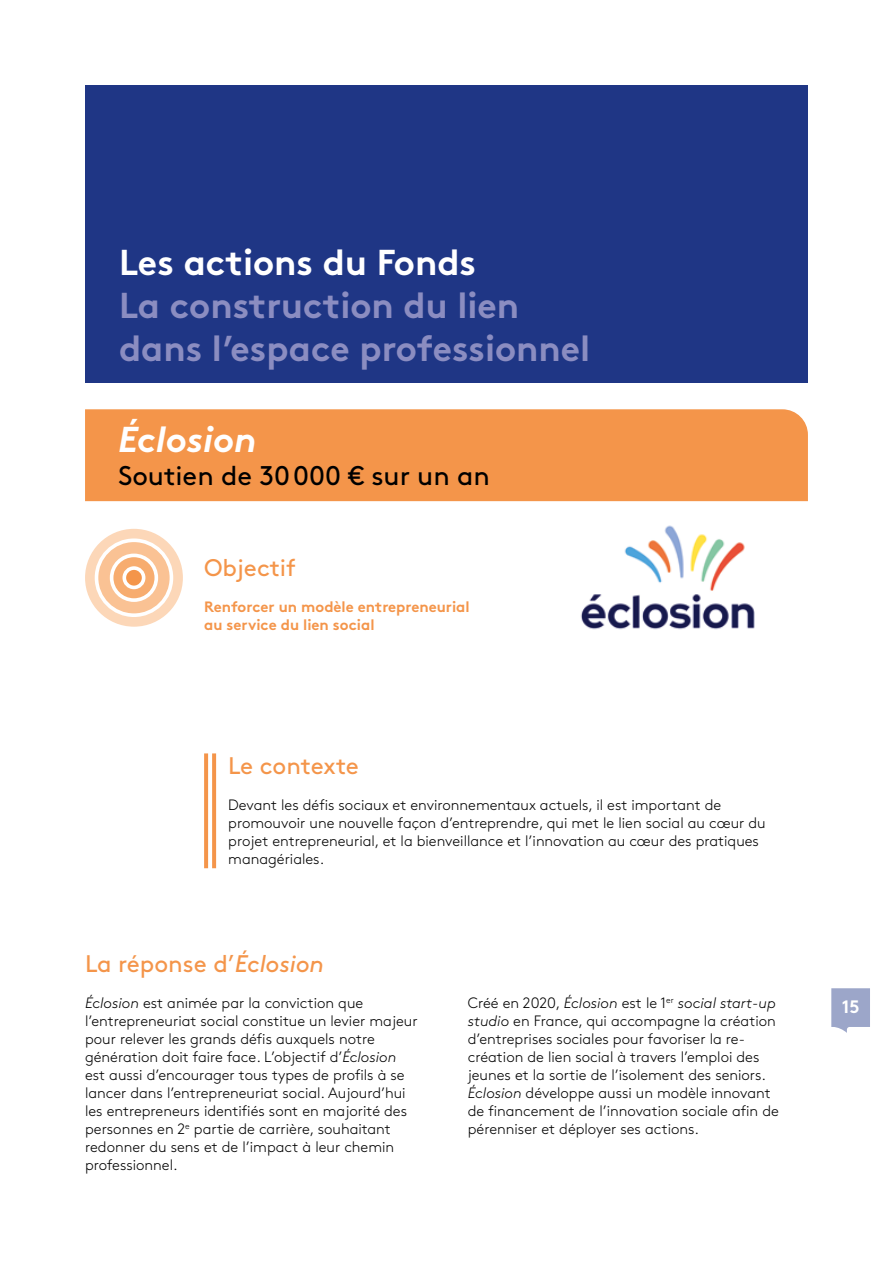
<style>
.page{position:relative;width:893px;height:1263px;background:#fff}
.page>*{position:absolute;margin:0;border:0;box-sizing:border-box;transform-origin:0 0}
.t1{font:700 36px/43.2px "Brown";color:#8b8dc1}
.t2{font:700 36px "Brown";color:#fff}
.Action_titre{font:italic 700 36px "Brown";color:#fff}
.Action_coût{font:27px "Brown";color:#000}
.Petits_titres{font:24px "Brown";color:#f4954a}
.t3{font:700 18px "Brown";color:#fff}
.Texte_courant{font:300 15px/18px "Brown";color:#000}
.Action_objectifs{font:700 15px/18px "Brown";color:#f4954a}
.s1{font-style:italic}
</style>
<div class="page">
<svg style="left:831px;top:988px;width:39px;height:45px"></svg>
<div style="left:85px;top:85px;width:723px;height:298px;background:#1f3685"></div>
<div style="left:85px;top:409px;width:723px;height:92px;background:#f4954a"></div>
<div style="left:85px;top:529px;width:98px;height:98px;background:#fcd7b8;border-radius:50%"></div>
<svg style="left:97px;top:540px;width:74px;height:75px;fill:#fac294"></svg>
<div style="left:95px;top:538px;width:78px;height:79px;border:4px solid #fff;border-radius:50%"></div>
<svg style="left:112px;top:555px;width:44px;height:45px"></svg>
<div style="left:110px;top:554px;width:48px;height:48px;border:4px solid #fff;border-radius:50%"></div>
<div style="left:124px;top:568px;width:20px;height:19px;background:#f4954a;border-radius:50%"></div>
<div style="left:122px;top:566px;width:23px;height:23px;border:4px solid #fff;border-radius:50%"></div>
<svg style="left:212px;top:753px;width:4px;height:115px"></svg>
<svg style="left:204px;top:753px;width:4px;height:115px"></svg>
<img style="left:580px;top:525px;width:175px;height:105px">
<p class="t2" style="left:119px;top:233px;width:359px">Les actions du Fonds</p>
<p class="t1" style="left:119px;top:280px;width:473px">La construction du lien dans l’espace professionnel</p>
<p class="Action_titre" style="left:118px;top:411px;width:140px">Éclosion</p>
<p class="Action_coût" style="left:118px;top:455px;width:374px">Soutien de 30000 € sur un an</p>
<p class="Petits_titres" style="left:204px;top:549px;width:93px">Objectif</p>
<p class="Action_objectifs" style="left:204px;top:596px;width:267px">Renforcer un modèle entrepreneurial au service du lien social</p>
<p class="Petits_titres" style="left:228px;top:747px;width:132px">Le contexte</p>
<p class="Texte_courant" style="left:228px;top:795px;width:539px">Devant les défis sociaux et environnementaux actuels, il est important de promouvoir une nouvelle façon d’entreprendre, qui met le lien social au cœur du projet entrepreneurial, et la bienveillance et l’innovation au cœur des pratiques managériales.</p>
<p class="Petits_titres" style="left:85px;top:945px;width:240px">La réponse d’<span class="s1">Éclosion</span></p>
<p class="Texte_courant" style="left:85px;top:993px;width:334px"><span class="s1">Éclosion</span> est animée par la conviction que l’entrepreneuriat social constitue un levier majeur pour relever les grands défis auxquels notre génération doit faire face. L’objectif d’<span class="s1">Éclosion </span>est aussi d’encourager tous types de profils à se lancer dans l’entrepreneuriat social. Aujourd’hui les entrepreneurs identifiés sont en majorité des personnes en 2<sup>e</sup> partie de carrière, souhaitant redonner du sens et de l’impact à leur chemin professionnel.</p>
<p class="Texte_courant" style="left:468px;top:993px;width:313px">Créé en 2020, <span class="s1">Éclosion</span> est le 1<sup>er</sup> <span class="s1">social start-up studio</span> en France, qui accompagne la création d’entreprises sociales pour favoriser la re&shy;création de lien social à travers l’emploi des jeunes et la sortie de l’isolement des seniors.<br><span class="s1">Éclosion</span> développe aussi un modèle innovant de financement de l’innovation sociale afin de pérenniser et déployer ses actions.</p>
<p class="t3" style="left:842px;top:992px;width:19px">15</p>
</div>
